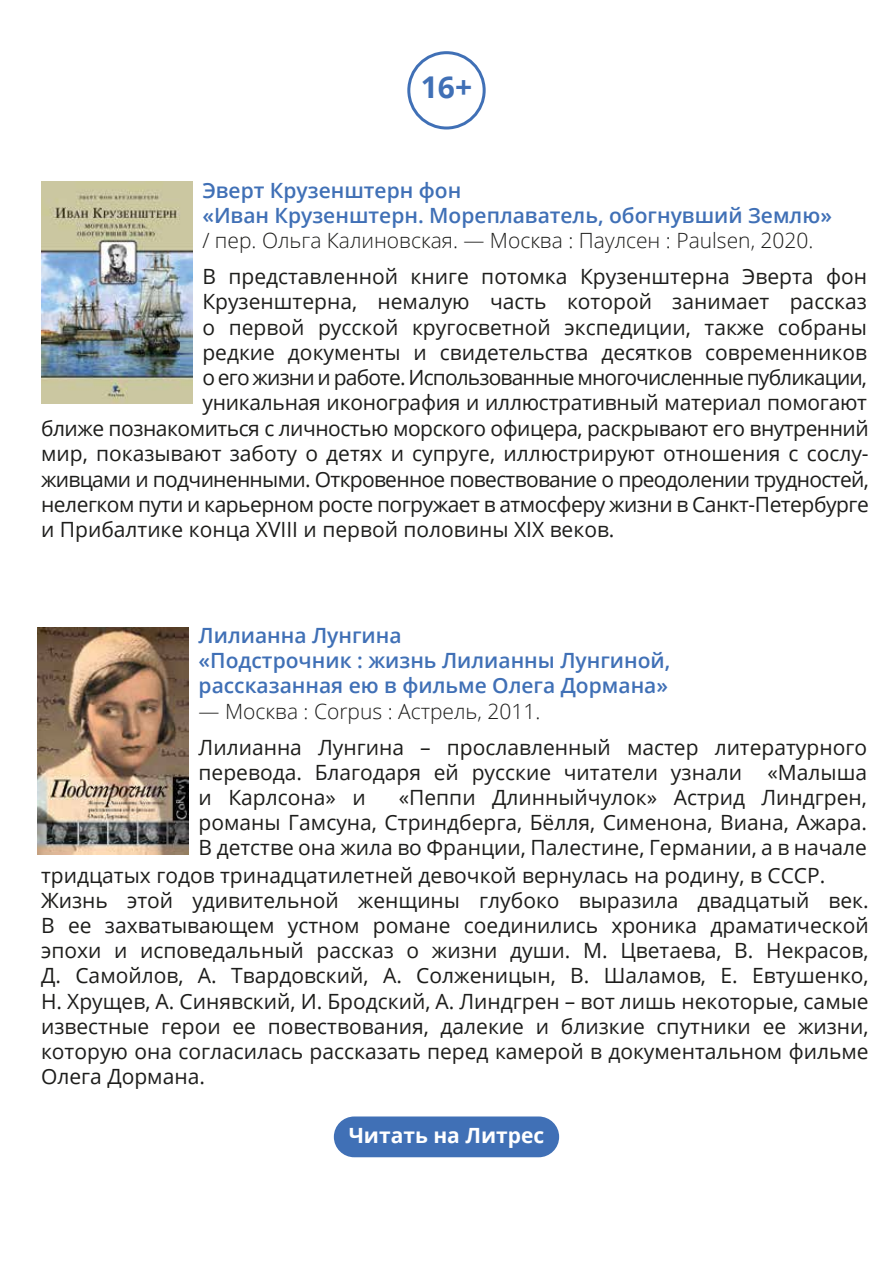
<style>
.page{position:relative;width:893px;height:1263px;background:#fff}
.page>*{position:absolute;margin:0;border:0;box-sizing:border-box;transform-origin:0 0}
.t1{font:700 30px "Open Sans";color:#4070b6}
.t2{font:21px/25.2px "Open Sans";color:#1d1d1b;text-align:justify}
.t3{font:600 21px/25.2px "Open Sans";color:#4070b6}
.t4{font:21px "Open Sans";letter-spacing:-.025em;color:#1d1d1b}
.t5{font:300 21px "Open Sans";color:#1d1d1b}
.t6{font:21px "Open Sans";letter-spacing:-.035em;color:#1d1d1b}
.t7{font:21px "Open Sans";letter-spacing:-.04em;color:#1d1d1b}
.t8{font:700 21px "Open Sans";color:#fff}
</style>
<div class="page">
<div style="left:407px;top:51px;width:79px;height:78px;border:3px solid #4070b6;border-radius:50%"></div>
<img style="left:41px;top:182px;width:151px;height:221px">
<img style="left:37px;top:627px;width:152px;height:228px">
<div style="left:334px;top:1116px;width:225px;height:41px;background:#4070b6;border-radius:20px"></div>
<h1 class="t1" style="left:421px;top:66px;width:53px">16+</h1>
<p class="t3" style="left:202px;top:177px;width:631px">Эверт Крузенштерн фон<br>«Иван Крузенштерн. Мореплаватель, обогнувший Землю»</p>
<p class="t5" style="left:202px;top:226px;width:613px">/ пер. Ольга Калиновская. — Москва : Паулсен : Paulsen, 2020.</p>
<p class="t2" style="left:202px;top:263px;width:666px">В представленной книге потомка Крузенштерна Эверта фон</p>
<p class="t2" style="left:202px;top:289px;width:666px">Крузенштерна, немалую часть которой занимает рассказ</p>
<p class="t2" style="left:202px;top:314px;width:666px">о первой русской кругосветной экспедиции, также собраны</p>
<p class="t2" style="left:202px;top:339px;width:666px">редкие документы и свидетельства десятков современников</p>
<p class="t7" style="left:202px;top:363px;width:666px">о его жизни и работе. Использованные многочисленные публикации,</p>
<p class="t2" style="left:202px;top:389px;width:666px">уникальная иконография и иллюстративный материал помогают</p>
<p class="t4" style="left:41px;top:414px;width:829px">ближе познакомиться с личностью морского офицера, раскрывают его внутренний</p>
<p class="t2" style="left:41px;top:441px;width:829px">мир, показывают заботу о детях и супруге, иллюстрируют отношения с сослу-</p>
<p class="t6" style="left:41px;top:465px;width:829px">живцами и подчиненными. Откровенное повествование о преодолении трудностей,</p>
<p class="t4" style="left:41px;top:490px;width:829px">нелегком пути и карьерном росте погружает в атмосферу жизни в Санкт-Петербурге</p>
<p class="t2" style="left:41px;top:516px;width:575px">и Прибалтике конца XVIII и первой половины XIX веков.</p>
<p class="t3" style="left:199px;top:622px;width:473px">Лилианна Лунгина<br>«Подстрочник : жизнь Лилианны Лунгиной, рассказанная ею в фильме Олега Дормана»</p>
<p class="t5" style="left:199px;top:696px;width:343px">— Москва : Corpus : Астрель, 2011.</p>
<p class="t2" style="left:199px;top:734px;width:670px">Лилианна Лунгина – прославленный мастер литературного перевода. Благодаря ей русские читатели узнали «Малыша и Карлсона» и</p>
<p class="t2" style="left:199px;top:784px;width:670px;text-indent:200px">«Пеппи Длинныйчулок» Астрид Линдгрен, романы Гамсуна, Стриндберга, Бёлля, Сименона, Виана, Ажара.<br>В детстве она жила во Франции, Палестине, Германии, а в начале</p>
<p class="t2" style="left:41px;top:862px;width:829px;text-align:left">тридцатых годов тринадцатилетней девочкой вернулась на родину, в СССР.<br>Жизнь этой удивительной женщины глубоко выразила двадцатый век.<br>В ее захватывающем устном романе соединились хроника драматической эпохи и исповедальный рассказ о жизни души. М. Цветаева, В. Некрасов, Д. Самойлов, А. Твардовский, А. Солженицын, В. Шаламов, Е. Евтушенко, Н. Хрущев, А. Синявский, И. Бродский, А. Линдгрен – вот лишь некоторые, самые известные герои ее повествования, далекие и близкие спутники ее жизни, которую она согласилась рассказать перед камерой в документальном фильме Олега Дормана.</p>
<p class="t8" style="left:349px;top:1120px;width:197px">Читать на Литрес</p>
</div>
